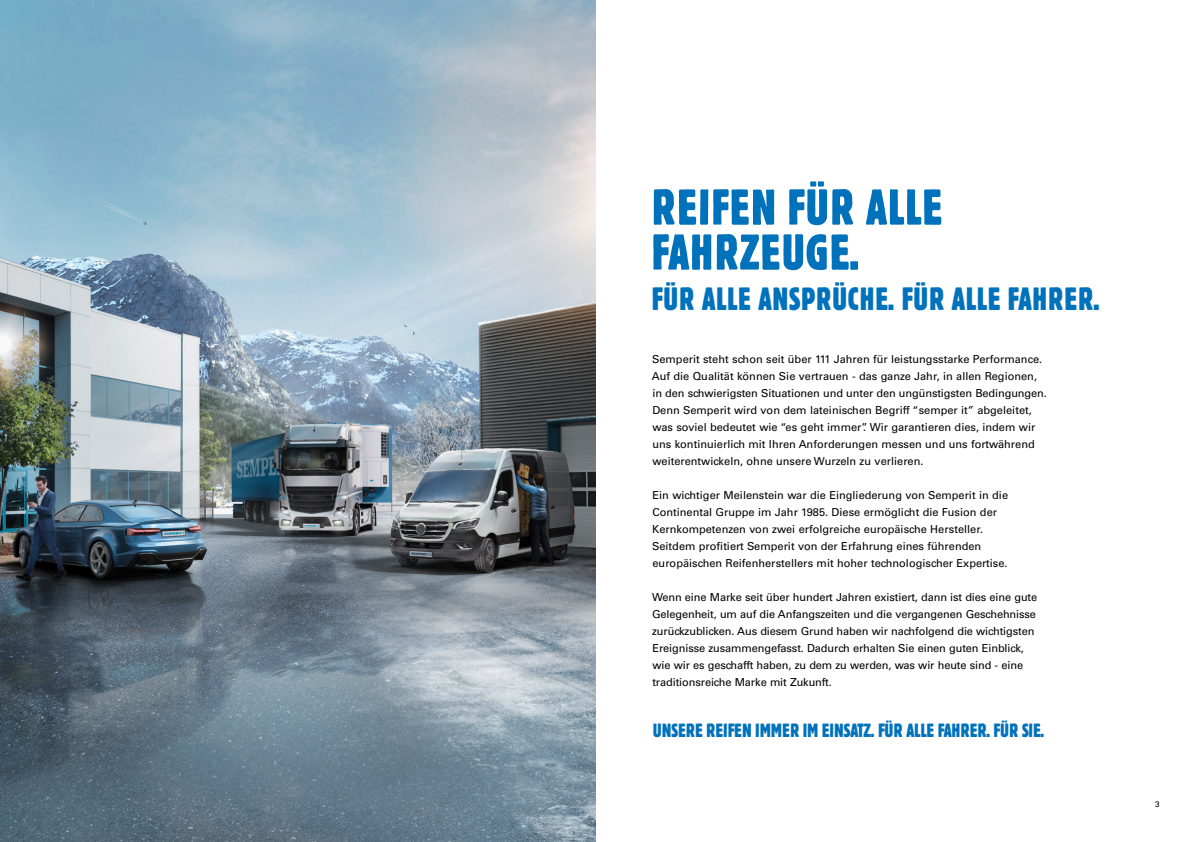
<style>
.page{position:relative;width:1191px;height:842px;background:#fff}
.page>*{position:absolute;margin:0;border:0;box-sizing:border-box;transform-origin:0 0}
.Head_32pt{font:50px/45px "Block BE Extra Cn";letter-spacing:.03em;color:#0072bb}
.Head_32pt-2{font:32px "Block BE Extra Cn";letter-spacing:.03em;color:#0072bb}
.Fließtext_11pt{font:19px "Block BE Extra Cn";letter-spacing:.03em;color:#0072bb}
.Fließtext_11pt-2{font:11px/17px "Univers LT Std";color:#000}
.t1{font:8px "Univers LT Std";color:#000}
</style>
<div class="page">
<img style="left:0;top:0;width:595px;height:842px">
<p class="Head_32pt" style="left:652px;top:184px;width:291px">REIFEN FÜR ALLE<br>FAHRZEUGE.</p>
<p class="Head_32pt-2" style="left:652px;top:280px;width:449px">FÜR ALLE ANSPRÜCHE. FÜR ALLE FAHRER.</p>
<p class="Fließtext_11pt-2" style="left:652px;top:350px;width:397px">Semperit steht schon seit über 111 Jahren für leistungsstarke Performance.<br>Auf die Qualität können Sie vertrauen - das ganze Jahr, in allen Regionen, in den schwierigsten Situationen und unter den ungünstigsten Bedingungen.<br>Denn Semperit wird von dem lateinischen Begriff “semper it” abgeleitet, was soviel bedeutet wie “es geht immer”. Wir garantieren dies, indem wir uns kontinuierlich mit Ihren Anforderungen messen und uns fortwährend weiterentwickeln, ohne unsere Wurzeln zu verlieren.</p>
<p class="Fließtext_11pt-2" style="left:652px;top:486px;width:357px">Ein wichtiger Meilenstein war die Eingliederung von Semperit in die Continental Gruppe im Jahr 1985. Diese ermöglicht die Fusion der Kernkompetenzen von zwei erfolgreiche europäische Hersteller.<br>Seitdem profitiert Semperit von der Erfahrung eines führenden europäischen Reifenherstellers mit hoher technologischer Expertise.</p>
<p class="Fließtext_11pt-2" style="left:652px;top:588px;width:387px">Wenn eine Marke seit über hundert Jahren existiert, dann ist dies eine gute Gelegenheit, um auf die Anfangszeiten und die vergangenen Geschehnisse zurückzublicken. Aus diesem Grund haben wir nachfolgend die wichtigsten Ereignisse zusammengefasst. Dadurch erhalten Sie einen guten Einblick, wie wir es geschafft haben, zu dem zu werden, was wir heute sind - eine traditionsreiche Marke mit Zukunft.</p>
<p class="Fließtext_11pt" style="left:653px;top:719px;width:392px">UNSERE REIFEN IMMER IM EINSATZ. FÜR ALLE FAHRER. FÜR SIE.</p>
<p class="t1" style="left:1155px;top:799px;width:6px">3</p>
</div>
